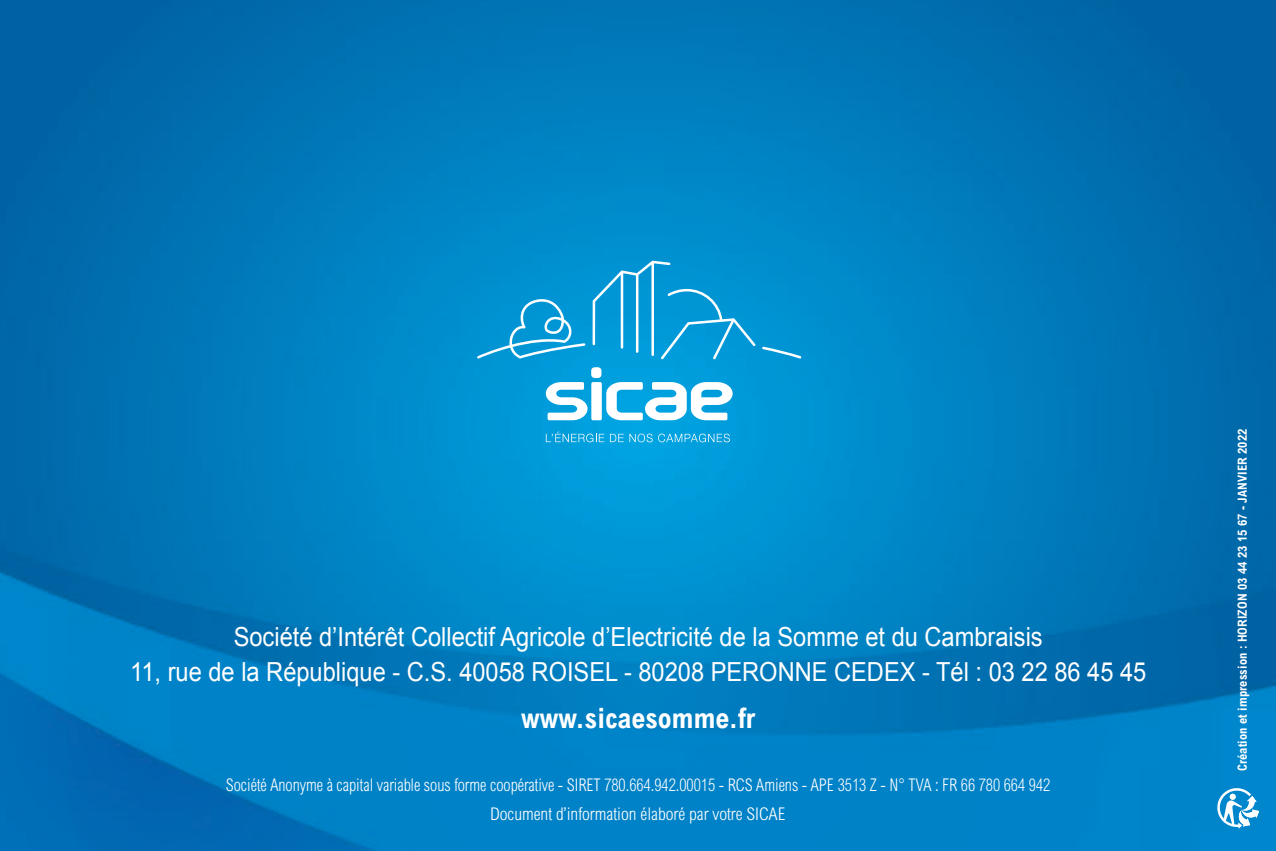
<style>
.page{position:relative;width:1276px;height:851px;background:#fff}
.page>*{position:absolute;margin:0;border:0;box-sizing:border-box;transform-origin:0 0}
.t1{font:700 condensed 28px "Arial";color:#fff}
.t2{font:26.25px "Arial";color:#fff;scale:.9 1}
.t3{font:300 condensed 17.5px/29.5px "Arial MT Std";color:#fff;text-align:center;scale:.92 1}
.t4{font:700 condensed 12.5px "Arial";letter-spacing:.01em;color:#fff}
</style>
<div class="page">
<img style="left:0;top:0;width:1276px;height:850px">
<svg style="left:1216px;top:786px;width:43px;height:42px"></svg>
<svg style="left:546px;top:367px;width:186px;height:53px"></svg>
<svg style="left:546px;top:431px;width:58px;height:11px"></svg>
<svg style="left:610px;top:433px;width:120px;height:9px"></svg>
<svg style="left:762px;top:346px;width:39px;height:12px"></svg>
<svg style="left:477px;top:298px;width:108px;height:60px;background:#21a2d9"></svg>
<svg style="left:592px;top:261px;width:163px;height:98px;background:#18a0d9"></svg>
<p class="t2" style="left:234px;top:619px;width:900px">Société d’Intérêt Collectif Agricole d’Electricité de la Somme et du Cambraisis</p>
<p class="t2" style="left:130px;top:654px;width:1130px">11, rue de la République - C.S. 40058 ROISEL - 80208 PERONNE CEDEX - Tél : 03 22 86 45 45</p>
<p class="t1" style="left:521px;top:702px;width:235px">www.sicaesomme.fr</p>
<p class="t3" style="left:226px;top:769px;width:898px">Société Anonyme à capital variable sous forme coopérative - SIRET 780.664.942.00015 - RCS Amiens - APE 3513 Z - N° TVA : FR 66 780 664 942<br>Document d’information élaboré par votre SICAE</p>
<p class="t4" style="left:1235px;top:771px;width:344px;rotate:-90deg">Création et impression : HORIZON 03 44 23 15 67 - JANVIER 2022</p>
</div>
